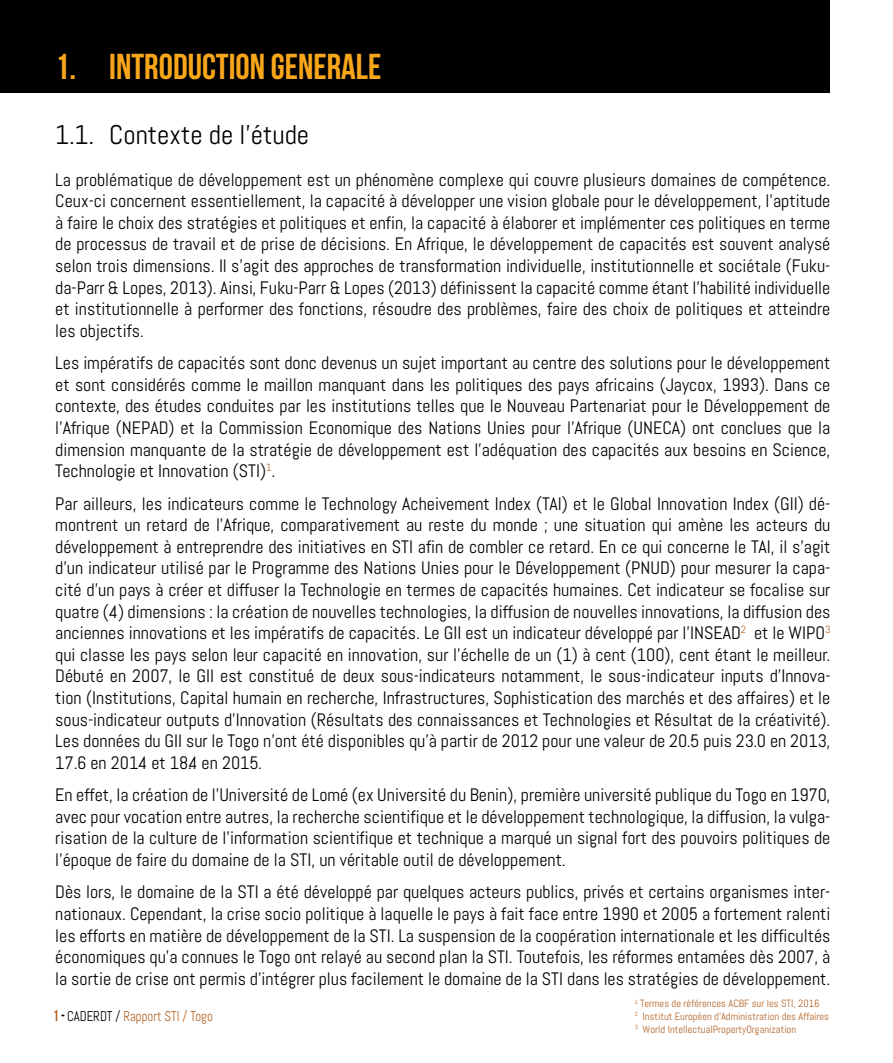
<style>
.page{position:relative;width:893px;height:1063px;background:#fff}
.page>*{position:absolute;margin:0;border:0;box-sizing:border-box;transform-origin:0 0}
.t1{font:36px "Bebas Neue";color:#faa61a}
.t2{font:27px "Abel";color:#000}
.t3{font:18px/21.6px "Abel";color:#000;text-align:justify}
.t4{font:14.1px "Abel";color:#b26428;scale:.9 1}
.t5{font:10.5px/12.6px "Abel";color:#b26428}
.s1{font-family:"Bebas Neue";font-size:15.75px}
.s2{font-family:"Bebas Neue";font-size:15.75px;color:#000}
.s3{color:#000}
</style>
<div class="page">
<div style="left:0;top:0;width:829px;height:93px;background:#000"></div>
<h1 class="t1" style="left:55px;top:46px;width:328px">1. INTRODUCTION GENERALE</h1>
<h2 class="t2" style="left:55px;top:118px;width:255px">1.1. Contexte de l’étude</h2>
<p class="t3" style="left:55px;top:169px;width:777px">La problématique de développement est un phénomène complexe qui couvre plusieurs domaines de compétence.<br>Ceux-ci concernent essentiellement, la capacité à développer une vision globale pour le développement, l’aptitude à faire le choix des stratégies et politiques et enfin, la capacité à élaborer et implémenter ces politiques en terme de processus de travail et de prise de décisions. En Afrique, le développement de capacités est souvent analysé selon trois dimensions. Il s’agit des approches de transformation individuelle, institutionnelle et sociétale (Fuku&shy;da-Parr &amp; Lopes, 2013). Ainsi, Fuku-Parr &amp; Lopes (2013) définissent la capacité comme étant l’habilité individuelle et institutionnelle à performer des fonctions, résoudre des problèmes, faire des choix de politiques et atteindre les objectifs.</p>
<p class="t3" style="left:55px;top:352px;width:777px">Les impératifs de capacités sont donc devenus un sujet important au centre des solutions pour le développement et sont considérés comme le maillon manquant dans les politiques des pays africains (Jaycox, 1993). Dans ce contexte, des études conduites par les institutions telles que le Nouveau Partenariat pour le Développement de l’Afrique (NEPAD) et la Commission Economique des Nations Unies pour l’Afrique (UNECA) ont conclues que la dimension manquante de la stratégie de développement est l’adéquation des capacités aux besoins en Science, Technologie et Innovation (STI)<sup>1</sup>.</p>
<p class="t3" style="left:55px;top:493px;width:777px">Par ailleurs, les indicateurs comme le Technology Acheivement Index (TAI) et le Global Innovation Index (GII) dé&shy;montrent un retard de l’Afrique, comparativement au reste du monde ; une situation qui amène les acteurs du développement à entreprendre des initiatives en STI afin de combler ce retard. En ce qui concerne le TAI, il s’agit d’un indicateur utilisé par le Programme des Nations Unies pour le Développement (PNUD) pour mesurer la capa&shy;cité d’un pays à créer et diffuser la Technologie en termes de capacités humaines. Cet indicateur se focalise sur quatre (4) dimensions : la création de nouvelles technologies, la diffusion de nouvelles innovations, la diffusion des anciennes innovations et les impératifs de capacités. Le GII est un indicateur développé par l’INSEAD<sup>2</sup> et le WIPO<sup>3 </sup>qui classe les pays selon leur capacité en innovation, sur l’échelle de un (1) à cent (100), cent étant le meilleur.<br>Débuté en 2007, le GII est constitué de deux sous-indicateurs notamment, le sous-indicateur inputs d’Innova&shy;tion (Institutions, Capital humain en recherche, Infrastructures, Sophistication des marchés et des affaires) et le sous-indicateur outputs d’Innovation (Résultats des connaissances et Technologies et Résultat de la créativité).<br>Les données du GII sur le Togo n’ont été disponibles qu’à partir de 2012 pour une valeur de 20.5 puis 23.0 en 2013, 17.6 en 2014 et 18.4 en 2015.</p>
<p class="t3" style="left:55px;top:784px;width:777px">En effet, la création de l’Université de Lomé (ex Université du Benin), première université publique du Togo en 1970, avec pour vocation entre autres, la recherche scientifique et le développement technologique, la diffusion, la vulga&shy;risation de la culture de l’information scientifique et technique a marqué un signal fort des pouvoirs politiques de l’époque de faire du domaine de la STI, un véritable outil de développement.</p>
<p class="t3" style="left:55px;top:881px;width:777px">Dès lors, le domaine de la STI a été développé par quelques acteurs publics, privés et certains organismes inter&shy;nationaux. Cependant, la crise socio politique à laquelle le pays à fait face entre 1990 et 2005 a fortement ralenti les efforts en matière de développement de la STI. La suspension de la coopération internationale et les difficultés économiques qu’a connues le Togo ont relayé au second plan la STI. Toutefois, les réformes entamées dès 2007, à la sortie de crise ont permis d’intégrer plus facilement le domaine de la STI dans les stratégies de développement.</p>
<p class="t4" style="left:53px;top:1007px;width:179px"><span class="s1">1</span> <span class="s2">-</span> <span class="s3">CADERDT /</span> Rapport STI / Togo</p>
<p class="t5" style="left:635px;top:997px;width:196px"><sup>1</sup> Termes de références ACBF sur les STI, 2016<br><sup>2</sup> Institut Européen d’Administration des Affaires<br><sup>3</sup> World IntellectualPropertyOrganization</p>
</div>
